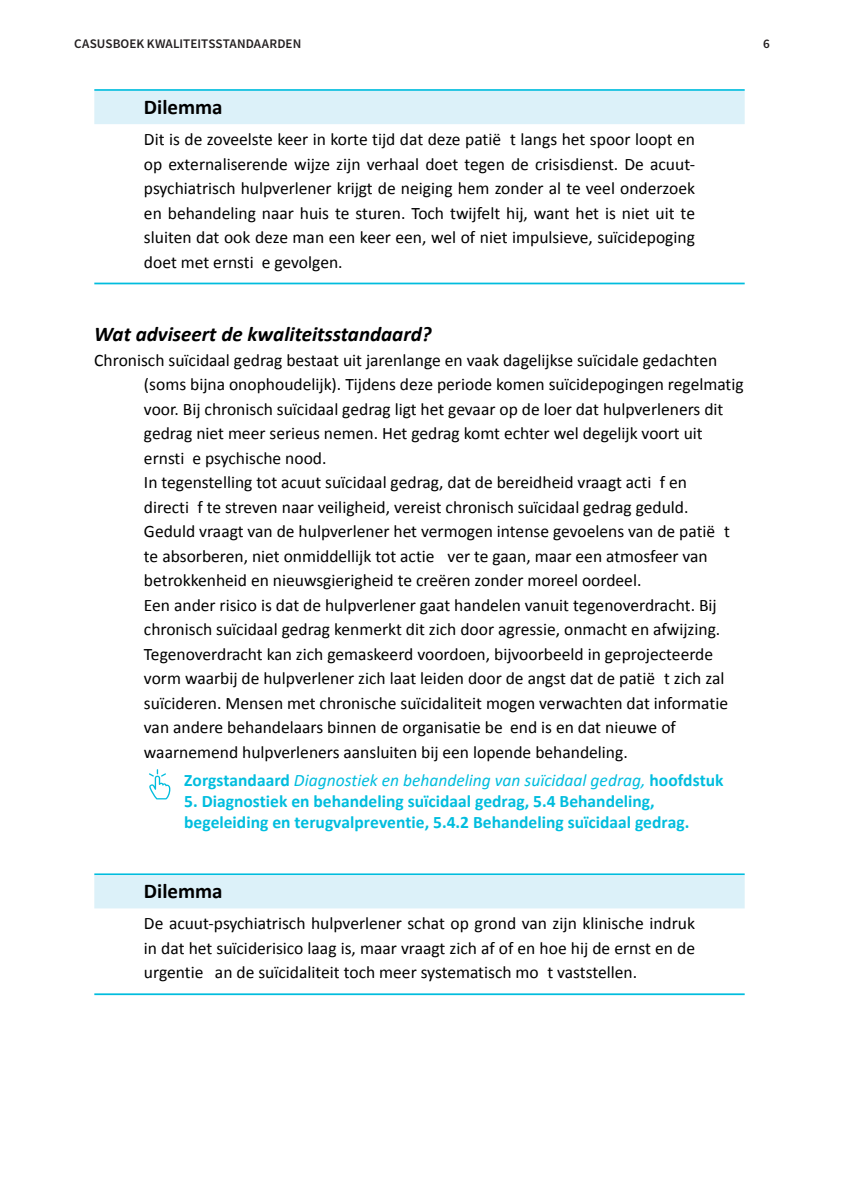
<style>
.page{position:relative;width:844px;height:1191px;background:#fff}
.page>*{position:absolute;margin:0;border:0;box-sizing:border-box;transform-origin:0 0}
.t1{font:italic 700 21px "Calibri";color:#000}
.t2{font:700 21px "Calibri";color:#000}
.t3{font:17.5px/24.5px "Calibri";color:#000;text-align:justify}
.t4{font:700 17.5px/21px "Calibri";color:#00bdde}
.t5{font:italic 17.5px "Calibri";color:#00bdde}
.t6{font:14px "Calibri";letter-spacing:.05em;color:#000}
.t7{font:600 13.12px "Source Sans Pro";letter-spacing:.005em;color:#231f20}
.s1{font-weight:700;font-style:normal}
</style>
<div class="page">
<hr style="left:94px;top:89px;width:650px;height:2px;background:#00bdde">
<div style="left:94px;top:91px;width:650px;height:33px;background:#dcf1f9"></div>
<hr style="left:94px;top:283px;width:650px;height:1px;background:#00bdde">
<hr style="left:94px;top:873px;width:650px;height:2px;background:#00bdde">
<div style="left:94px;top:875px;width:650px;height:33px;background:#dcf1f9"></div>
<hr style="left:94px;top:993px;width:650px;height:2px;background:#00bdde">
<svg style="left:149px;top:769px;width:21px;height:30px"></svg>
<p class="t6" style="left:94px;top:34px;width:23px">184</p>
<p class="t6" style="left:144px;top:34px;width:221px">casusboek kwalite itsstandaarde n</p>
<p class="t7" style="left:762px;top:36px;width:8px">6</p>
<p class="t7" style="left:74px;top:36px;width:228px">CASUSBOEK KWALITEITSSTANDAARDEN</p>
<p class="t2" style="left:144px;top:93px;width:80px">Dilemma</p>
<p class="t3" style="left:144px;top:127px;width:552px">Dit is de zoveelste keer in korte tijd dat deze patië t langs het spoor loopt en op externaliserende wijze zijn verhaal doet tegen de crisisdienst. De acuut&shy;psychiatrisch hulpverlener krijgt de neiging hem zonder al te veel onderzoek en behandeling naar huis te sturen. Toch twijfelt hij, want het is niet uit te sluiten dat ook deze man een keer een, wel of niet impulsieve, suïcidepoging doet met ernsti e gevolgen.</p>
<p class="t1" style="left:94px;top:321px;width:338px">Wat adviseert de kwaliteitsstandaard?</p>
<p class="t3" style="left:144px;top:348px;width:601px;text-align:left;text-indent:-50px">Chronisch suïcidaal gedrag bestaat uit jarenlange en vaak dagelijkse suïcidale gedachten (soms bijna onophoudelijk). Tijdens deze periode komen suïcidepogingen regelmatig voor. Bij chronisch suïcidaal gedrag ligt het gevaar op de loer dat hulpverleners dit gedrag niet meer serieus nemen. Het gedrag komt echter wel degelijk voort uit ernsti e psychische nood.<br>In tegenstelling tot acuut suïcidaal gedrag, dat de bereidheid vraagt acti f en<br>directi f te streven naar veiligheid, vereist chronisch suïcidaal gedrag geduld.<br>Geduld vraagt van de hulpverlener het vermogen intense gevoelens van de patië t te absorberen, niet onmiddellijk tot actie ver te gaan, maar een atmosfeer van betrokkenheid en nieuwsgierigheid te creëren zonder moreel oordeel.<br>Een ander risico is dat de hulpverlener gaat handelen vanuit tegenoverdracht. Bij chronisch suïcidaal gedrag kenmerkt dit zich door agressie, onmacht en afwijzing.<br>Tegenoverdracht kan zich gemaskeerd voordoen, bijvoorbeeld in geprojecteerde vorm waarbij de hulpverlener zich laat leiden door de angst dat de patië t zich zal suïcideren. Mensen met chronische suïcidaliteit mogen verwachten dat informatie van andere behandelaars binnen de organisatie be end is en dat nieuwe of waarnemend hulpverleners aansluiten bij een lopende behandeling.</p>
<p class="t5" style="left:184px;top:768px;width:540px"><span class="s1">Zorgstandaard</span> Diagnostiek en behandeling van suïcidaal gedrag, <span class="s1">hoofdstuk</span></p>
<p class="t4" style="left:184px;top:790px;width:506px">5. Diagnostiek en behandeling suïcidaal gedrag, 5.4 Behandeling, begeleiding en terugvalpreventie, 5.4.2 Behandeling suïcidaal gedrag.</p>
<p class="t2" style="left:144px;top:877px;width:80px">Dilemma</p>
<p class="t3" style="left:144px;top:911px;width:552px">De acuut-psychiatrisch hulpverlener schat op grond van zijn klinische indruk in dat het suïciderisico laag is, maar vraagt zich af of en hoe hij de ernst en de urgentie an de suïcidaliteit toch meer systematisch mo t vaststellen.</p>
</div>
